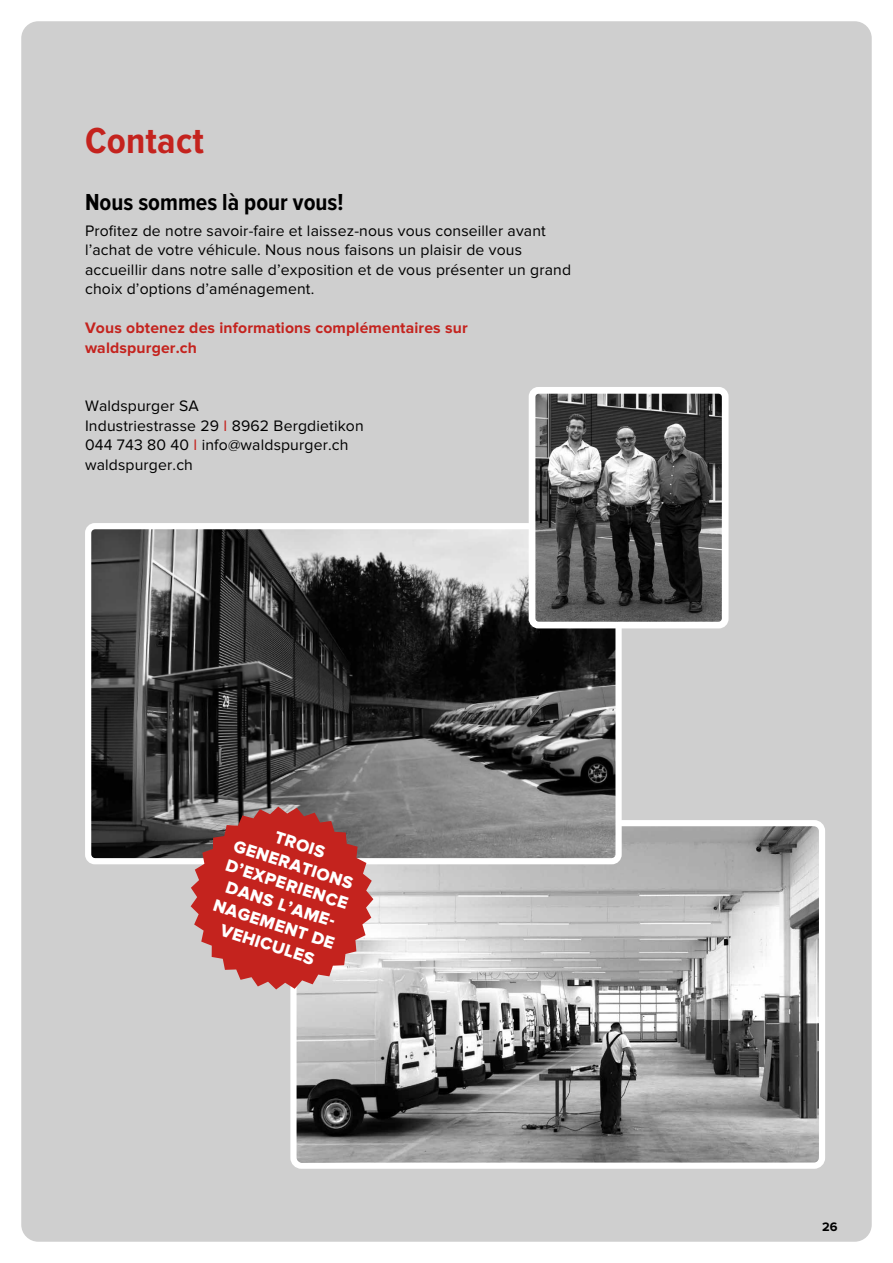
<style>
.page{position:relative;width:893px;height:1263px;background:#fff}
.page>*{position:absolute;margin:0;border:0;box-sizing:border-box;transform-origin:0 0}
.t1{font:700 37.5px "Proxima Nova Cond";letter-spacing:.005em;color:#c4231e}
.t2{font:700 24px "Proxima Nova Cond";color:#000}
.t3{font:17.55px/21px "Proxima Nova Extrabld";color:#fff;text-align:center}
.t4{font:15.75px/19.5px "Proxima Nova";letter-spacing:.01em;color:#000}
.t5{font:700 15.75px/19.5px "Proxima Nova";letter-spacing:.01em;color:#c4231e}
.t6{font:700 12.75px "Proxima Nova";color:#000}
.s1{color:#c4231e}
</style>
<div class="page">
<div style="left:21px;top:21px;width:851px;height:1221px;background:#cfcfcf;border-radius:17px"></div>
<img style="left:297px;top:827px;width:521px;height:335px">
<div style="left:290px;top:820px;width:535px;height:349px;border:6px solid #fff;border-radius:8px"></div>
<img style="left:92px;top:530px;width:523px;height:327px">
<div style="left:85px;top:523px;width:537px;height:341px;border:6px solid #fff;border-radius:7px"></div>
<img style="left:537px;top:395px;width:184px;height:225px">
<div style="left:529px;top:387px;width:200px;height:241px;border:7px solid #fff;border-radius:6px"></div>
<svg style="left:191px;top:807px;width:182px;height:182px;background:#bd4743"></svg>
<h1 class="t1" style="left:85px;top:120px;width:120px">Contact</h1>
<h2 class="t2" style="left:85px;top:189px;width:260px">Nous sommes là pour vous!</h2>
<p class="t4" style="left:85px;top:221px;width:487px">Profitez de notre savoir-faire et laissez-nous vous conseiller avant l’achat de votre véhicule. Nous nous faisons un plaisir de vous accueillir dans notre salle d’exposition et de vous présenter un grand choix d’options d’aménagement.</p>
<p class="t5" style="left:85px;top:319px;width:384px">Vous obtenez des informations complémentaires sur waldspurger.ch</p>
<p class="t4" style="left:85px;top:397px;width:280px">Waldspurger SA<br>Industriestrasse 29 <span class="s1">I</span> 8962 Bergdietikon<br>044 743 80 40 <span class="s1">I</span> info@waldspurger.ch waldspurger.ch</p>
<p class="t3" style="left:242px;top:815px;width:129px;rotate:18deg">TROIS<br>GENERATIONS<br>D’EXPERIENCE<br>DANS L’AME-<br>NAGEMENT DE<br>VEHICULES</p>
<p class="t6" style="left:809px;top:1219px;width:17px">26</p>
<p class="t6" style="left:822px;top:1219px;width:17px">26</p>
</div>
